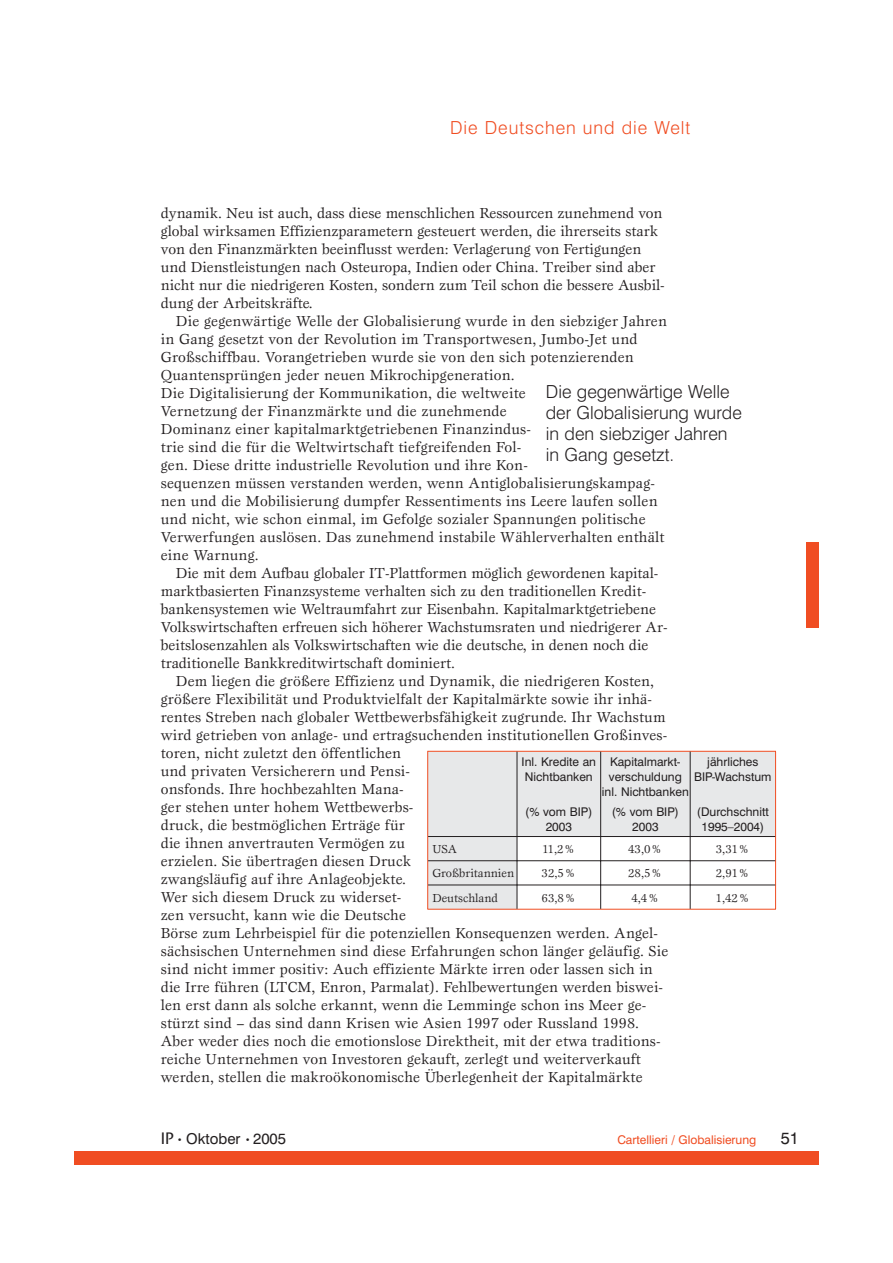
<style>
.page{position:relative;width:893px;height:1263px;background:#fff}
.page>*{position:absolute;margin:0;border:0;box-sizing:border-box;transform-origin:0 0}
.t1{font:300 18px/21px "Swiss 721 BT";color:#231f20}
.t2{font:300 18px "Swiss 721 BT";letter-spacing:.05em;color:#f04d22}
.t3{font:16.5px "Swiss 721 BT";color:#231f20}
.t4{font:15px/18px "Esprit";letter-spacing:.01em;color:#231f20}
.t5{font:15px "Swiss 721 BT";color:#231f20}
.t6{font:12px/15px "Swiss 721 BT";color:#231f20;text-align:center}
.t7{font:12px "Esprit";color:#231f20}
.t8{font:12px "Swiss 721 BT";color:#f04d22}
.s1{font-family:"ITC Stone Sans";font-weight:500;font-size:16.5px}
.s2{font-size:9px}
</style>
<div class="page">
<div style="left:806px;top:542px;width:12px;height:85px;background:#f04d22"></div>
<div style="left:74px;top:1151px;width:744px;height:14px;background:#f04d22"></div>
<svg style="left:428px;top:752px;width:347px;height:157px;fill:#e7e8e9"></svg>
<hr style="left:427px;top:751px;width:90px;height:1px;background:#f04d22">
<hr style="left:427px;top:752px;width:1px;height:85px;background:#f04d22">
<hr style="left:517px;top:751px;width:259px;height:1px;background:#f04d22">
<hr style="left:775px;top:752px;width:1px;height:85px;background:#f04d22">
<svg style="left:427px;top:837px;width:1px;height:72px"></svg>
<svg style="left:775px;top:837px;width:1px;height:72px"></svg>
<hr style="left:427px;top:909px;width:349px;height:1px;background:#f04d22">
<hr style="left:516px;top:752px;width:1px;height:84px;background:#231f20">
<hr style="left:600px;top:752px;width:1px;height:84px;background:#231f20">
<hr style="left:689px;top:752px;width:1px;height:84px;background:#231f20">
<hr style="left:428px;top:836px;width:172px;height:1px;background:#231f20">
<hr style="left:600px;top:836px;width:90px;height:1px;background:#231f20">
<hr style="left:690px;top:836px;width:85px;height:1px;background:#231f20">
<hr style="left:428px;top:860px;width:172px;height:1px;background:#231f20">
<hr style="left:600px;top:860px;width:90px;height:1px;background:#231f20">
<hr style="left:690px;top:860px;width:85px;height:1px;background:#231f20">
<hr style="left:428px;top:885px;width:172px;height:1px;background:#231f20">
<svg style="left:516px;top:837px;width:1px;height:72px"></svg>
<hr style="left:600px;top:885px;width:90px;height:1px;background:#231f20">
<svg style="left:600px;top:837px;width:1px;height:72px"></svg>
<hr style="left:690px;top:885px;width:85px;height:1px;background:#231f20">
<svg style="left:689px;top:837px;width:1px;height:72px"></svg>
<p class="t2" style="left:450px;top:121px;width:242px">Die Deutschen und die Welt</p>
<p class="t4" style="left:161px;top:205px;width:505px">dynamik. Neu ist auch, dass diese menschlichen Ressourcen zunehmend von global wirksamen Effizienzparametern gesteuert werden, die ihrerseits stark von den Finanzmärkten beeinflusst werden: Verlagerung von Fertigungen und Dienstleistungen nach Osteuropa, Indien oder China. Treiber sind aber nicht nur die niedrigeren Kosten, sondern zum Teil schon die bessere Ausbil&shy;dung der Arbeitskräfte.</p>
<p class="t4" style="left:161px;top:313px;width:507px;text-indent:15px">Die gegenwärtige Welle der Globalisierung wurde in den siebziger Jahren in Gang gesetzt von der Revolution im Transportwesen, Jumbo-Jet und Großschiffbau. Vorangetrieben wurde sie von den sich potenzierenden Quantensprüngen jeder neuen Mikrochipgeneration.<br>Die Digitalisierung der Kommunikation, die weltweite<br>Vernetzung der Finanzmärkte und die zunehmende<br>Dominanz einer kapitalmarktgetriebenen Finanzindus-<br>trie sind die für die Weltwirtschaft tiefgreifenden Fol-<br>gen. Diese dritte industrielle Revolution und ihre Kon-<br>sequenzen müssen verstanden werden, wenn Antiglobalisierungskampag&shy;nen und die Mobilisierung dumpfer Ressentiments ins Leere laufen sollen und nicht, wie schon einmal, im Gefolge sozialer Spannungen politische Verwerfungen auslösen. Das zunehmend instabile Wählerverhalten enthält eine Warnung.</p>
<p class="t4" style="left:161px;top:565px;width:508px;text-indent:15px">Die mit dem Aufbau globaler IT-Plattformen möglich gewordenen kapital&shy;marktbasierten Finanzsysteme verhalten sich zu den traditionellen Kredit&shy;bankensystemen wie Weltraumfahrt zur Eisenbahn. Kapitalmarktgetriebene Volkswirtschaften erfreuen sich höherer Wachstumsraten und niedrigerer Ar&shy;beitslosenzahlen als Volkswirtschaften wie die deutsche, in denen noch die traditionelle Bankkreditwirtschaft dominiert.</p>
<p class="t4" style="left:161px;top:673px;width:509px;text-indent:15px">Dem liegen die größere Effizienz und Dynamik, die niedrigeren Kosten, größere Flexibilität und Produktvielfalt der Kapitalmärkte sowie ihr inhä&shy;rentes Streben nach globaler Wettbewerbsfähigkeit zugrunde. Ihr Wachstum wird getrieben von anlage- und ertragsuchenden institutionellen Großinves&shy;toren, nicht zuletzt den öffentlichen<br>und privaten Versicherern und Pensi-<br>onsfonds. Ihre hochbezahlten Mana-<br>ger stehen unter hohem Wettbewerbs-<br>druck, die bestmöglichen Erträge für<br>die ihnen anvertrauten Vermögen zu<br>erzielen. Sie übertragen diesen Druck<br>zwangsläufig auf ihre Anlageobjekte.<br>Wer sich diesem Druck zu widerset-<br>zen versucht, kann wie die Deutsche<br>Börse zum Lehrbeispiel für die potenziellen Konsequenzen werden. Angel&shy;sächsischen Unternehmen sind diese Erfahrungen schon länger geläufig. Sie sind nicht immer positiv: Auch effiziente Märkte irren oder lassen sich in die Irre führen (LTCM, Enron, Parmalat). Fehlbewertungen werden biswei&shy;len erst dann als solche erkannt, wenn die Lemminge schon ins Meer ge&shy;stürzt sind – das sind dann Krisen wie Asien 1997 oder Russland 1998.<br>Aber weder dies noch die emotionslose Direktheit, mit der etwa traditions&shy;reiche Unternehmen von Investoren gekauft, zerlegt und weiterverkauft werden, stellen die makroökonomische Überlegenheit der Kapitalmärkte</p>
<p class="t1" style="left:546px;top:383px;width:197px">Die gegenwärtige Welle der Globalisierung wurde in den siebziger Jahren in Gang gesetzt.</p>
<p class="t6" style="left:694px;top:756px;width:79px">jährliches<br>BIP-Wachstum</p>
<p class="t6" style="left:697px;top:805px;width:73px">(Durchschnitt<br>1995–2004)</p>
<p class="t6" style="left:602px;top:756px;width:88px">Kapitalmarkt&shy;verschuldung inl. Nichtbanken</p>
<p class="t6" style="left:612px;top:805px;width:69px">(% vom BIP)<br>2003</p>
<p class="t6" style="left:521px;top:756px;width:76px;text-align:left">Inl. Kredite an<br>Nichtbanken</p>
<p class="t6" style="left:525px;top:805px;width:69px">(% vom BIP)<br>2003</p>
<p class="t7" style="left:432px;top:844px;width:26px">USA</p>
<p class="t7" style="left:542px;top:844px;width:35px">11,2%</p>
<p class="t7" style="left:628px;top:844px;width:36px">43,0%</p>
<p class="t7" style="left:715px;top:844px;width:36px">3,31%</p>
<p class="t7" style="left:432px;top:869px;width:83px">Großbritannien</p>
<p class="t7" style="left:541px;top:869px;width:36px">32,5%</p>
<p class="t7" style="left:628px;top:869px;width:36px">28,5%</p>
<p class="t7" style="left:715px;top:869px;width:36px">2,91%</p>
<p class="t7" style="left:432px;top:893px;width:67px">Deutschland</p>
<p class="t7" style="left:541px;top:893px;width:36px">63,8%</p>
<p class="t7" style="left:631px;top:893px;width:29px">4,4%</p>
<p class="t7" style="left:715px;top:893px;width:36px">1,42%</p>
<p class="t5" style="left:161px;top:1134px;width:127px"><span class="s1">IP</span> <span class="s2">•</span> Oktober <span class="s2">•</span> 2005</p>
<p class="t8" style="left:617px;top:1136px;width:140px">Cartellieri / Globalisierung</p>
<p class="t3" style="left:780px;top:1133px;width:20px">51</p>
</div>
